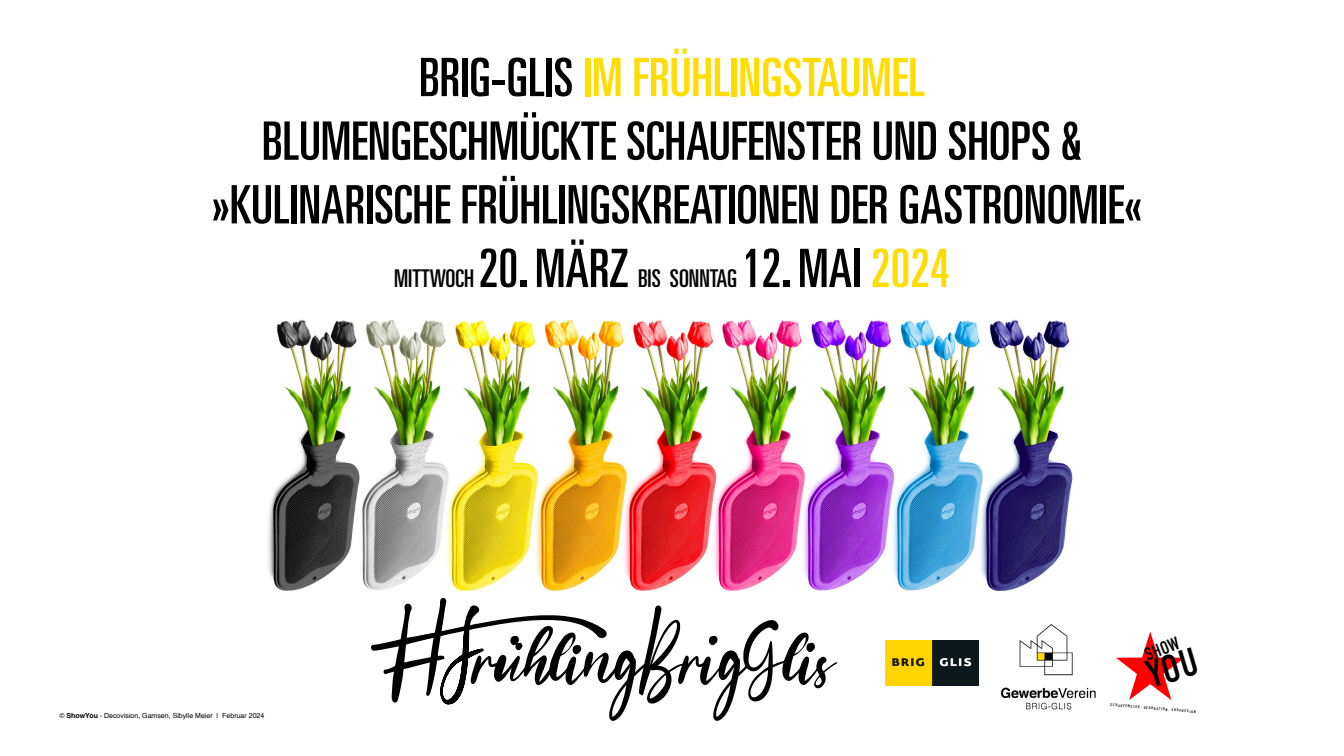
<style>
.page{position:relative;width:1344px;height:756px;background:#fff}
.page>*{position:absolute;margin:0;border:0;box-sizing:border-box;transform-origin:0 0}
.t1{font:ultra-condensed 53.02px/63.6px "Univers LT Std";color:#000;text-align:center}
.t2{font:ultra-condensed 24.5px "Univers LT Std";color:#000}
.t3{font:18.2px "DIN Condensed";color:#000}
.t4{font:7px "Helvetica";color:#000}
.t5{font:3.96px "DIN Condensed";color:#000}
.s1{color:#fd0}
.s2{font-size:53.02px}
.s3{font-size:53.02px;color:#fd0}
.s4{font-weight:700}
</style>
<div class="page">
<img style="left:268px;top:319px;width:63px;height:272px">
<img style="left:331px;top:320px;width:89px;height:270px">
<img style="left:420px;top:320px;width:89px;height:272px">
<img style="left:933px;top:332px;width:21px;height:254px">
<img style="left:755px;top:331px;width:21px;height:255px">
<img style="left:666px;top:320px;width:89px;height:271px">
<img style="left:776px;top:319px;width:157px;height:272px">
<img style="left:954px;top:319px;width:119px;height:272px">
<img style="left:509px;top:320px;width:157px;height:271px">
<img style="left:886px;top:640px;width:92px;height:46px">
<img style="left:1000px;top:624px;width:96px;height:86px">
<svg style="left:371px;top:598px;width:466px;height:123px"></svg>
<svg style="left:1116px;top:632px;width:69px;height:68px"></svg>
<p class="t1" style="left:212px;top:45px;width:931px">BRIG-GLIS <span class="s1">IM FRÜHLINGSTAUMEL<br></span>BLUMENGESCHMÜCKTE SCHAUFENSTER UND SHOPS &amp; »KULINARISCHE FRÜHLINGSKREATIONEN DER GASTRONOMIE«</p>
<p class="t2" style="left:394px;top:264px;width:557px">MITTWOCH <span class="s2">20. MÄRZ</span> BIS SONNTAG <span class="s2">12. MAI</span> <span class="s3">2024</span></p>
<p class="t4" style="left:59px;top:710px;width:206px">© <span class="s4">ShowYou</span> - Decovision, Gamsen, Sibylle Meier | Februar 2024</p>
<p class="t3" style="left:1142px;top:646px;width:37px;rotate:-21deg">SHOW</p>
<p class="t5" style="left:1111px;top:702px;width:87px;rotate:5deg">SCHAUFENSTER, DEKORATION, SHOPDESIGN</p>
</div>
